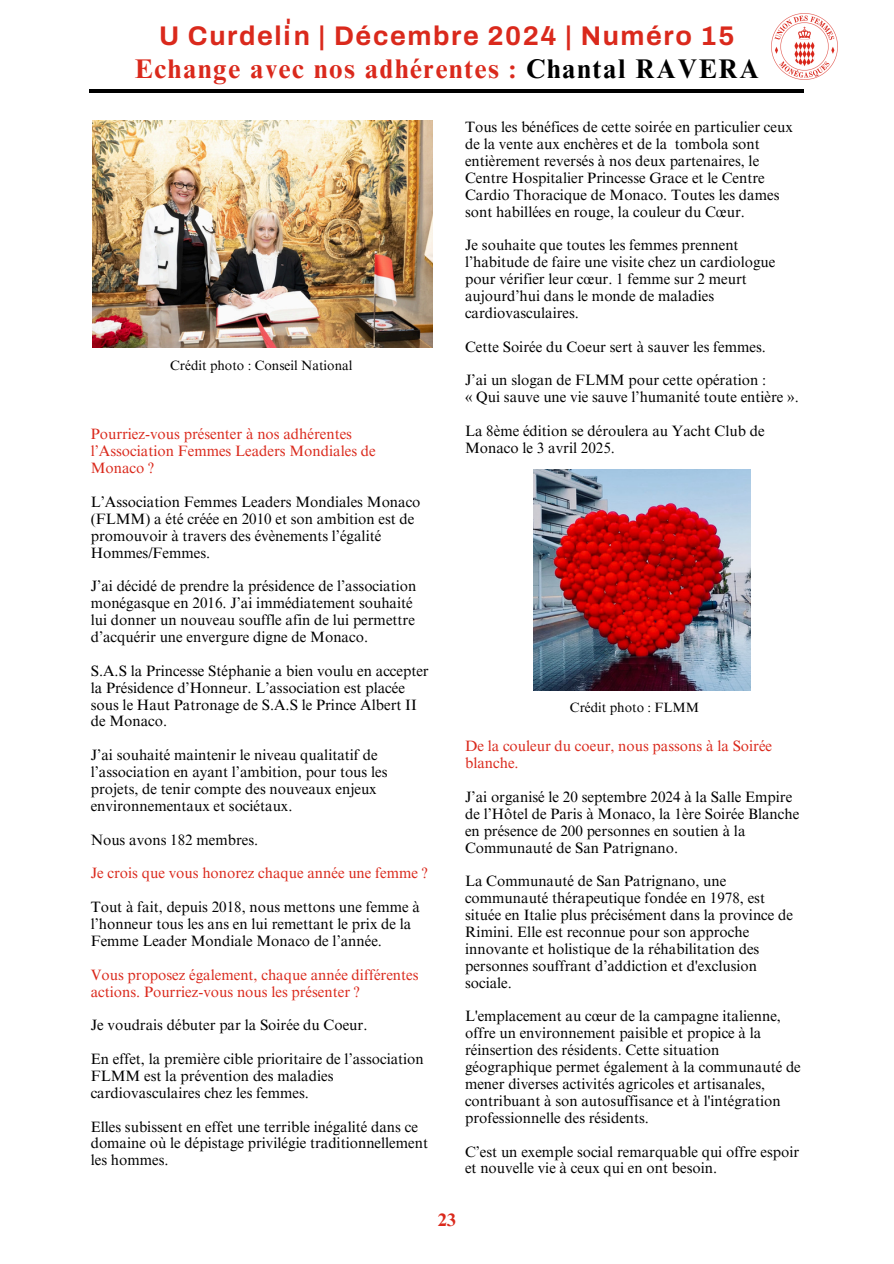
<style>
.page{position:relative;width:894px;height:1264px;background:#fff}
.page>*{position:absolute;margin:0;border:0;box-sizing:border-box;transform-origin:0 0}
.t1{font:700 27px "Times NRMT Pro";letter-spacing:.06em;color:#da291c}
.t2{font:700 27px "Munegascu";letter-spacing:.06em;color:#da291c}
.t3{font:700 18px "Times NRMT Pro";color:#da291c}
.t4{font:15px/16.8px "Times NRMT Pro";color:#000}
.t5{font:15px/16.8px "Times NRMT Pro";color:#da291c}
.t6{font:13.5px "Times NRMT Pro";color:#000}
.s1{color:#000}
</style>
<div class="page">
<hr style="left:89px;top:89px;width:715px;height:4px;background:#000">
<img style="left:92px;top:121px;width:340px;height:226px">
<img style="left:533px;top:469px;width:217px;height:221px">
<img style="left:771px;top:13px;width:67px;height:67px">
<h1 class="t2" style="left:159px;top:15px;width:576px">U Curdeli|n | Décembre 2024 | Numéro 15</h1>
<h1 class="t1" style="left:135px;top:58px;width:625px">Echange avec nos adhérentes : <span class="s1">Chantal RAVERA</span></h1>
<p class="t6" style="left:170px;top:360px;width:184px">Crédit photo : Conseil National</p>
<p class="t5" style="left:91px;top:427px;width:286px">Pourriez-vous présenter à nos adhérentes l’Association Femmes Leaders Mondiales de<br>Monaco ?</p>
<p class="t4" style="left:91px;top:495px;width:331px">L’Association Femmes Leaders Mondiales Monaco (FLMM) a été créée en 2010 et son ambition est de promouvoir à travers des évènements l’égalité Hommes/Femmes.</p>
<p class="t4" style="left:91px;top:579px;width:327px">J’ai décidé de prendre la présidence de l’association monégasque en 2016. J’ai immédiatement souhaité lui donner un nouveau souffle afin de lui permettre d’acquérir une envergure digne de Monaco.</p>
<p class="t4" style="left:91px;top:664px;width:339px">S.A.S la Princesse Stéphanie a bien voulu en accepter la Présidence d’Honneur. L’association est placée sous le Haut Patronage de S.A.S le Prince Albert II de Monaco.</p>
<p class="t4" style="left:91px;top:748px;width:298px">J’ai souhaité maintenir le niveau qualitatif de l’association en ayant l’ambition, pour tous les projets, de tenir compte des nouveaux enjeux environnementaux et sociétaux.</p>
<p class="t4" style="left:91px;top:832px;width:169px">Nous avons 182 membres.</p>
<p class="t5" style="left:91px;top:866px;width:338px">Je crois que vous honorez chaque année une femme ?</p>
<p class="t4" style="left:91px;top:900px;width:330px">Tout à fait, depuis 2018, nous mettons une femme à l’honneur tous les ans en lui remettant le prix de la<br>Femme Leader Mondiale Monaco de l’année.</p>
<p class="t5" style="left:91px;top:967px;width:329px">Vous proposez également, chaque année différentes actions. Pourriez-vous nous les présenter ?</p>
<p class="t4" style="left:91px;top:1018px;width:278px">Je voudrais débuter par la Soirée du Coeur.</p>
<p class="t4" style="left:91px;top:1052px;width:334px">En effet, la première cible prioritaire de l’association<br>FLMM est la prévention des maladies cardiovasculaires chez les femmes.</p>
<p class="t4" style="left:91px;top:1119px;width:339px">Elles subissent en effet une terrible inégalité dans ce domaine où le dépistage privilégie traditionnellement les hommes.</p>
<p class="t4" style="left:465px;top:120px;width:329px">Tous les bénéfices de cette soirée en particulier ceux de la vente aux enchères et de la tombola sont entièrement reversés à nos deux partenaires, le Centre Hospitalier Princesse Grace et le Centre Cardio Thoracique de Monaco. Toutes les dames sont habillées en rouge, la couleur du Cœur.</p>
<p class="t4" style="left:465px;top:239px;width:312px">Je souhaite que toutes les femmes prennent l’habitude de faire une visite chez un cardiologue pour vérifier leur cœur. 1 femme sur 2 meurt aujourd’hui dans le monde de maladies cardiovasculaires.</p>
<p class="t4" style="left:465px;top:340px;width:302px">Cette Soirée du Coeur sert à sauver les femmes.</p>
<p class="t4" style="left:465px;top:374px;width:303px">J’ai un slogan de FLMM pour cette opération :</p>
<p class="t4" style="left:465px;top:390px;width:335px">« Qui sauve une vie sauve l’humanité toute entière ».</p>
<p class="t4" style="left:465px;top:424px;width:301px">La 8ème édition se déroulera au Yacht Club de<br>Monaco le 3 avril 2025.</p>
<p class="t6" style="left:570px;top:702px;width:131px">Crédit photo : FLMM</p>
<p class="t5" style="left:465px;top:739px;width:308px">De la couleur du coeur, nous passons à la Soirée blanche.</p>
<p class="t4" style="left:465px;top:790px;width:335px">J’ai organisé le 20 septembre 2024 à la Salle Empire de l’Hôtel de Paris à Monaco, la 1ère Soirée Blanche en présence de 200 personnes en soutien à la Communauté de San Patrignano.</p>
<p class="t4" style="left:465px;top:874px;width:329px">La Communauté de San Patrignano, une communauté thérapeutique fondée en 1978, est située en Italie plus précisément dans la province de Rimini. Elle est reconnue pour son approche innovante et holistique de la réhabilitation des personnes souffrant d’addiction et d'exclusion sociale.</p>
<p class="t4" style="left:465px;top:1009px;width:337px">L'emplacement au cœur de la campagne italienne, offre un environnement paisible et propice à la réinsertion des résidents. Cette situation géographique permet également à la communauté de mener diverses activités agricoles et artisanales, contribuant à son autosuffisance et à l'intégration professionnelle des résidents.</p>
<p class="t4" style="left:465px;top:1144px;width:335px">C’est un exemple social remarquable qui offre espoir et nouvelle vie à ceux qui en ont besoin.</p>
<p class="t3" style="left:437px;top:1213px;width:19px">23</p>
</div>
